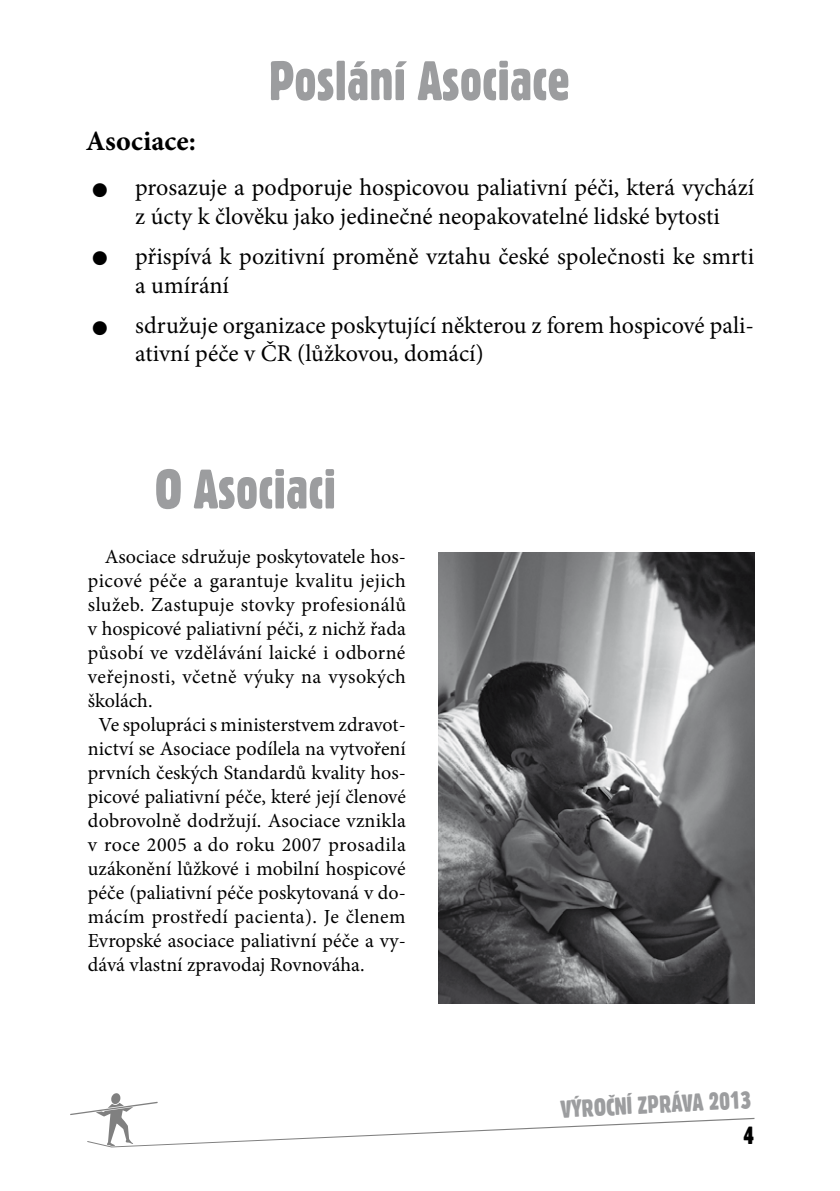
<style>
.page{position:relative;width:840px;height:1191px;background:#fff}
.page>*{position:absolute;margin:0;border:0;box-sizing:border-box;transform-origin:0 0}
.t1{font:54px "Gothic 821 Condensed BTCE";color:#9c9d9f}
.t2{font:48px/69px "Humanist 777 BTCE Bold B";color:#000;text-align:justify}
.t3{font:700 28px "Minion Pro";letter-spacing:.005em;color:#000}
.t4{font:24px/28.8px "Minion Pro";color:#000}
.t5{font:24px "Gothic 821 Condensed BTCE";color:#9c9d9f}
.t6{font:24px "Gothic 821 Condensed BTCE";color:#000}
.t7{font:20px "Minion Pro";letter-spacing:.005em;color:#000}
.t8{font:20px "Minion Pro";letter-spacing:.025em;color:#000}
</style>
<div class="page">
<svg style="left:70px;top:1093px;width:684px;height:54px"></svg>
<img style="left:438px;top:552px;width:316px;height:451px">
<h3 class="t3" style="left:86px;top:121px;width:111px">Asociace:</h3>
<h1 class="t1" style="left:268px;top:48px;width:302px">Poslání Asociace</h1>
<h2 class="t2" style="left:86px;top:155px;width:30px">• • •</h2>
<p class="t4" style="left:135px;top:173px;width:620px">prosazuje a podporuje hospicovou paliativní péči, která vychází z úcty k člověku jako jedinečné neopakovatelné lidské bytosti</p>
<p class="t4" style="left:135px;top:242px;width:620px">přispívá k pozitivní proměně vztahu české společnosti ke smrti a umírání</p>
<p class="t4" style="left:135px;top:310px;width:620px">sdružuje organizace poskytující některou z forem hospicové pali&shy;ativní péče v ČR (lůžkovou, domácí)</p>
<h1 class="t1" style="left:155px;top:456px;width:183px">O Asociaci</h1>
<p class="t7" style="left:105px;top:543px;width:302px">Asociace sdružuje poskytovatele hos-</p>
<p class="t8" style="left:88px;top:567px;width:319px">picové péče a garantuje kvalitu jejich</p>
<p class="t7" style="left:88px;top:591px;width:319px">služeb. Zastupuje stovky profesionálů</p>
<p class="t7" style="left:88px;top:615px;width:319px">v hospicové paliativní péči, z nichž řada</p>
<p class="t7" style="left:88px;top:639px;width:319px">působí ve vzdělávání laické i odborné</p>
<p class="t8" style="left:88px;top:663px;width:319px">veřejnosti, včetně výuky na vysokých</p>
<p class="t7" style="left:88px;top:687px;width:66px">školách.</p>
<p class="t7" style="left:98px;top:711px;width:308px">Ve spolupráci s ministerstvem zdravot-</p>
<p class="t7" style="left:88px;top:735px;width:319px">nictví se Asociace podílela na vytvoření</p>
<p class="t7" style="left:88px;top:759px;width:319px">prvních českých Standardů kvality hos-</p>
<p class="t7" style="left:88px;top:783px;width:319px">picové paliativní péče, které její členové</p>
<p class="t7" style="left:88px;top:807px;width:319px">dobrovolně dodržují. Asociace vznikla</p>
<p class="t7" style="left:88px;top:831px;width:319px">v roce 2005 a do roku 2007 prosadila</p>
<p class="t7" style="left:88px;top:855px;width:319px">uzákonění lůžkové i mobilní hospicové</p>
<p class="t7" style="left:88px;top:879px;width:319px">péče (paliativní péče poskytovaná v do-</p>
<p class="t7" style="left:88px;top:903px;width:319px">mácím prostředí pacienta). Je členem</p>
<p class="t7" style="left:88px;top:927px;width:319px">Evropské asociace paliativní péče a vy-</p>
<p class="t7" style="left:88px;top:951px;width:278px">dává vlastní zpravodaj Rovnováha.</p>
<p class="t5" style="left:559px;top:1094px;width:192px;rotate:-3deg">VÝROČNÍ ZPRÁVA 2013</p>
<p class="t6" style="left:743px;top:1121px;width:12px">4</p>
</div>
